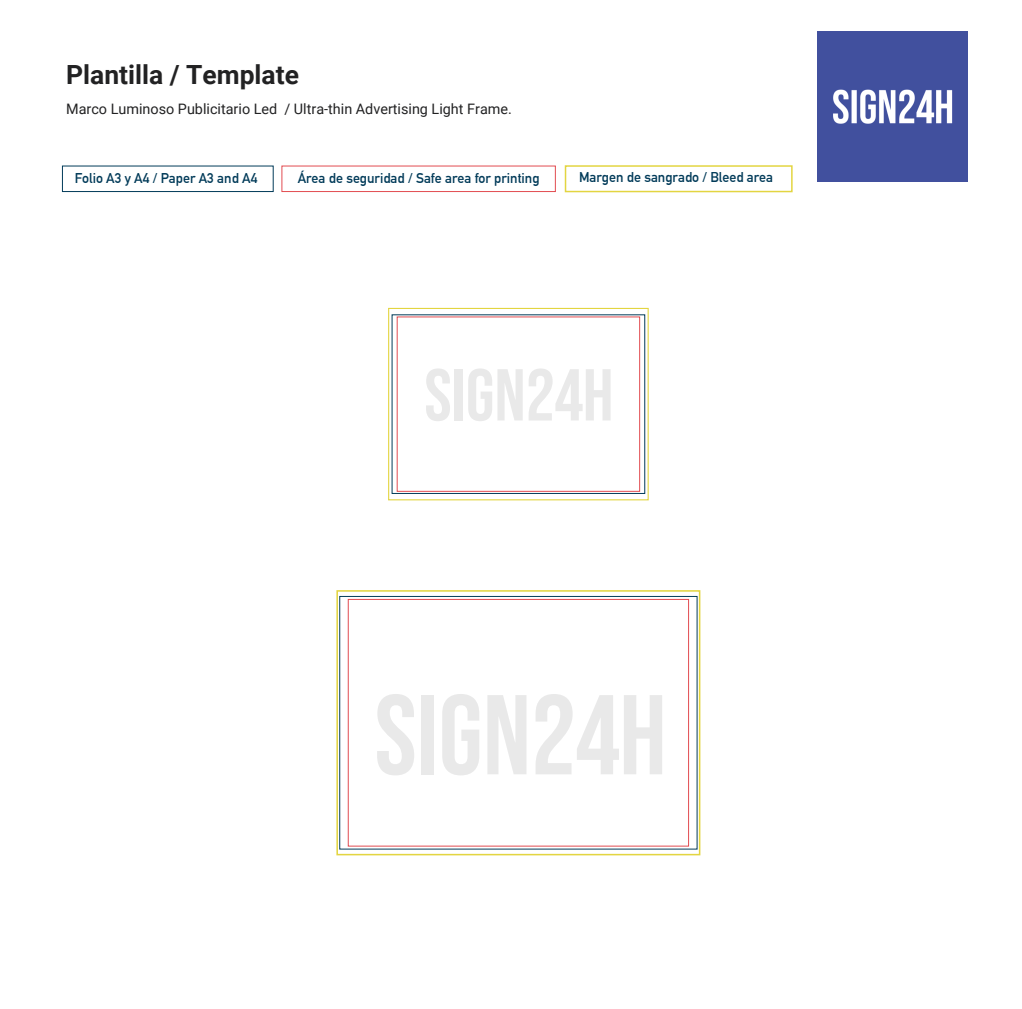
<style>
.page{position:relative;width:1022px;height:1009px;background:#fff}
.page>*{position:absolute;margin:0;border:0;box-sizing:border-box;transform-origin:0 0}
.t1{font:700 26.4px "Roboto";color:#222223}
.t2{font:14.4px "Roboto";color:#222223}
.t3{font:700 13.89px "DIN Alternate";color:#023b59}
</style>
<div class="page">
<img style="left:817px;top:31px;width:150px;height:150px">
<div style="left:565px;top:165px;width:227px;height:27px;border:2px solid #e3d541"></div>
<div style="left:281px;top:166px;width:275px;height:26px;border:1px solid #e24c51"></div>
<div style="left:62px;top:166px;width:211px;height:26px;border:1px solid #023b59"></div>
<div style="left:388px;top:308px;width:260px;height:192px;border:1px solid #e3d541"></div>
<svg style="left:392px;top:315px;width:253px;height:179px"></svg>
<div style="left:397px;top:317px;width:243px;height:174px;background:#fff;border:1px solid #e24c51"></div>
<svg style="left:339px;top:596px;width:358px;height:253px"></svg>
<div style="left:336px;top:590px;width:364px;height:265px;border:2px solid #e3d541"></div>
<div style="left:348px;top:599px;width:341px;height:247px;background:#fff;border:1px solid #e24c51"></div>
<svg style="left:426px;top:368px;width:24px;height:53px"></svg>
<div style="left:454px;top:369px;width:9px;height:51px;background:#e9e9e9"></div>
<svg style="left:468px;top:368px;width:54px;height:53px"></svg>
<svg style="left:529px;top:368px;width:81px;height:52px"></svg>
<svg style="left:377px;top:694px;width:37px;height:81px"></svg>
<div style="left:421px;top:695px;width:13px;height:79px;background:#e9e9e9"></div>
<svg style="left:442px;top:694px;width:37px;height:81px"></svg>
<svg style="left:487px;top:695px;width:39px;height:79px"></svg>
<svg style="left:536px;top:694px;width:126px;height:80px"></svg>
<h1 class="t1" style="left:66px;top:56px;width:234px">Plantilla / Template</h1>
<p class="t2" style="left:66px;top:98px;width:447px">Marco Luminoso Publicitario Led / Ultra-thin Advertising Light Frame.</p>
<p class="t3" style="left:75px;top:168px;width:184px">Folio A3 y A4 / Paper A3 and A4</p>
<p class="t3" style="left:298px;top:168px;width:243px">Área de seguridad / Safe area for printing</p>
<p class="t3" style="left:579px;top:167px;width:196px">Margen de sangrado / Bleed area</p>
</div>
